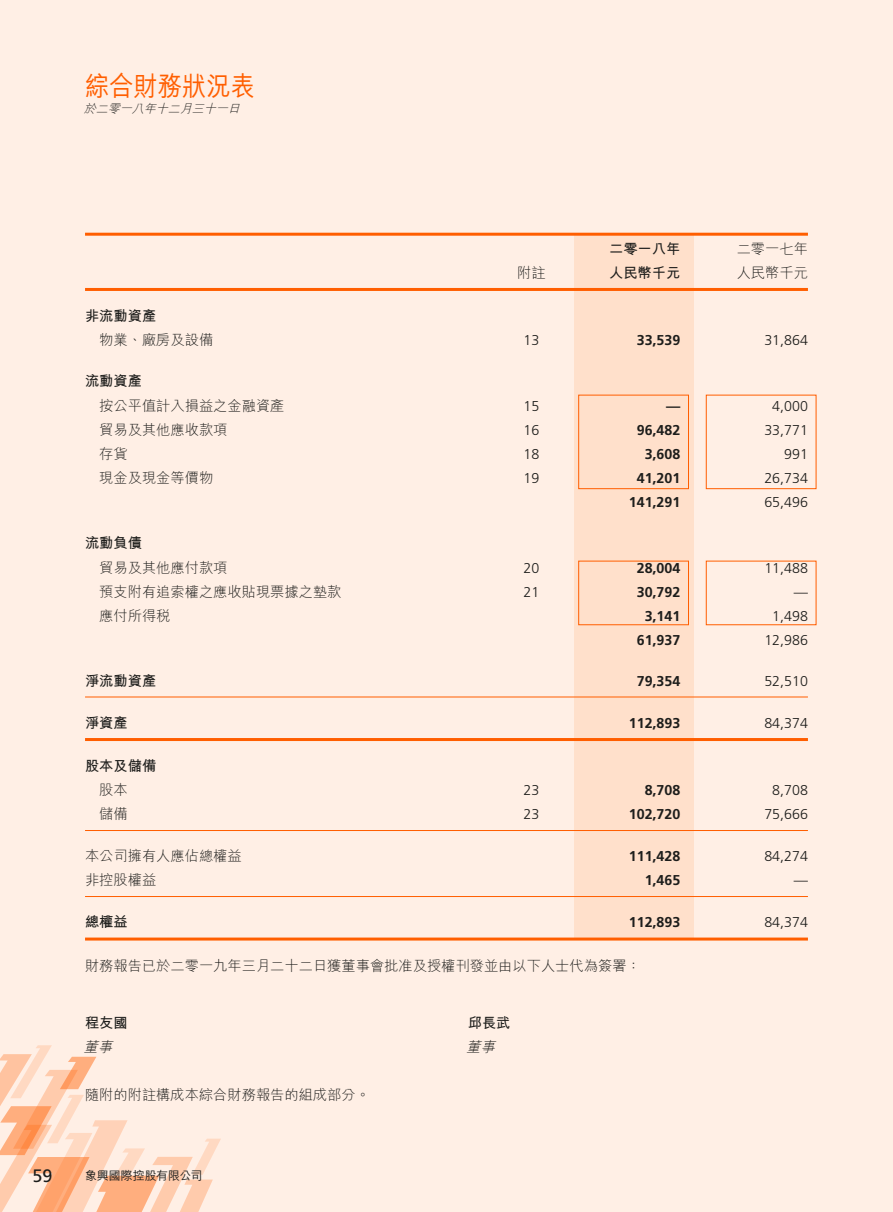
<style>
.page{position:relative;width:893px;height:1212px;background:#fff}
.page>*{position:absolute;margin:0;border:0;box-sizing:border-box;transform-origin:0 0}
.t1{font:500 27px "M Hei HK";color:#ff5e00;scale:.9 1}
.t2{font:18px "Frutiger LT Std";color:#1d1d1b}
.t3{font:300 14.25px "M Hei HK";color:#1d1d1b}
.t4{font:300 14.25px "Frutiger LT Std";color:#1d1d1b}
.t5{font:700 14.25px "Frutiger LT Std";color:#1d1d1b}
.t6{font:700 14.25px "M Hei HK";color:#1d1d1b}
.t7{font:italic 300 14.25px "M Hei HK";color:#1d1d1b}
.t8{font:italic 300 12px "M Hei HK";color:#1d1d1b}
.t9{font:500 12px "M Hei HK";letter-spacing:-.015em;color:#1d1d1b}
</style>
<div class="page">
<div style="left:0;top:0;width:892px;height:1212px;background:#ffefe5"></div>
<svg style="left:0;top:1045px;width:221px;height:167px"></svg>
<div style="left:574px;top:234px;width:119px;height:705px;background:#ffe0cb"></div>
<hr style="left:85px;top:233px;width:723px;height:3px;background:#ff5e00">
<hr style="left:85px;top:288px;width:723px;height:3px;background:#ff5e00">
<hr style="left:85px;top:697px;width:723px;height:1px;background:#ff5e00">
<hr style="left:85px;top:738px;width:723px;height:3px;background:#ff5e00">
<hr style="left:85px;top:830px;width:723px;height:1px;background:#ff5e00">
<hr style="left:85px;top:896px;width:723px;height:1px;background:#ff5e00">
<hr style="left:85px;top:937px;width:723px;height:3px;background:#ff5e00">
<div style="left:578px;top:395px;width:111px;height:94px;border:1px solid #ff5e00"></div>
<div style="left:706px;top:395px;width:110px;height:94px;border:1px solid #ff5e00"></div>
<div style="left:578px;top:561px;width:111px;height:64px;border:1px solid #ff5e00"></div>
<div style="left:706px;top:561px;width:110px;height:64px;border:1px solid #ff5e00"></div>
<h1 class="t1" style="left:85px;top:67px;width:191px">綜合財務狀況表</h1>
<p class="t8" style="left:84px;top:102px;width:161px">於二零一八年十二月三十一日</p>
<p class="t6" style="left:609px;top:238px;width:73px">二零一八年</p>
<p class="t3" style="left:737px;top:241px;width:73px">二零一七年</p>
<p class="t3" style="left:517px;top:265px;width:30px">附註</p>
<p class="t6" style="left:609px;top:262px;width:73px">人民幣千元</p>
<p class="t3" style="left:737px;top:265px;width:73px">人民幣千元</p>
<p class="t6" style="left:85px;top:306px;width:73px">非流動資產</p>
<p class="t3" style="left:99px;top:333px;width:115px">物業、廠房及設備</p>
<p class="t4" style="left:524px;top:332px;width:17px">13</p>
<p class="t5" style="left:637px;top:332px;width:45px">33,539</p>
<p class="t4" style="left:764px;top:332px;width:45px">31,864</p>
<p class="t6" style="left:85px;top:370px;width:58px">流動資產</p>
<p class="t3" style="left:99px;top:399px;width:187px">按公平值計入損益之金融資產</p>
<p class="t4" style="left:524px;top:398px;width:17px">15</p>
<p class="t5" style="left:666px;top:398px;width:16px">—</p>
<p class="t4" style="left:772px;top:398px;width:37px">4,000</p>
<p class="t3" style="left:99px;top:423px;width:130px">貿易及其他應收款項</p>
<p class="t4" style="left:524px;top:422px;width:17px">16</p>
<p class="t5" style="left:637px;top:422px;width:45px">96,482</p>
<p class="t4" style="left:764px;top:422px;width:45px">33,771</p>
<p class="t3" style="left:99px;top:447px;width:30px">存貨</p>
<p class="t4" style="left:524px;top:446px;width:17px">18</p>
<p class="t5" style="left:645px;top:446px;width:37px">3,608</p>
<p class="t4" style="left:784px;top:446px;width:25px">991</p>
<p class="t3" style="left:99px;top:471px;width:115px">現金及現金等價物</p>
<p class="t4" style="left:524px;top:470px;width:17px">19</p>
<p class="t5" style="left:637px;top:470px;width:45px">41,201</p>
<p class="t4" style="left:764px;top:470px;width:45px">26,734</p>
<p class="t5" style="left:629px;top:494px;width:53px">141,291</p>
<p class="t4" style="left:764px;top:494px;width:45px">65,496</p>
<p class="t6" style="left:85px;top:532px;width:58px">流動負債</p>
<p class="t3" style="left:99px;top:561px;width:130px">貿易及其他應付款項</p>
<p class="t4" style="left:524px;top:560px;width:17px">20</p>
<p class="t5" style="left:637px;top:560px;width:45px">28,004</p>
<p class="t4" style="left:764px;top:560px;width:45px">11,488</p>
<p class="t3" style="left:99px;top:585px;width:244px">預支附有追索權之應收貼現票據之墊款</p>
<p class="t4" style="left:524px;top:584px;width:17px">21</p>
<p class="t5" style="left:637px;top:584px;width:45px">30,792</p>
<p class="t4" style="left:794px;top:584px;width:16px">—</p>
<p class="t3" style="left:99px;top:609px;width:73px">應付所得稅</p>
<p class="t5" style="left:645px;top:608px;width:37px">3,141</p>
<p class="t4" style="left:772px;top:608px;width:37px">1,498</p>
<p class="t5" style="left:637px;top:632px;width:45px">61,937</p>
<p class="t4" style="left:764px;top:632px;width:45px">12,986</p>
<p class="t6" style="left:85px;top:670px;width:73px">淨流動資產</p>
<p class="t5" style="left:637px;top:673px;width:45px">79,354</p>
<p class="t4" style="left:764px;top:673px;width:45px">52,510</p>
<p class="t6" style="left:85px;top:712px;width:44px">淨資產</p>
<p class="t5" style="left:629px;top:714px;width:53px">112,893</p>
<p class="t4" style="left:764px;top:715px;width:45px">84,374</p>
<p class="t6" style="left:85px;top:756px;width:73px">股本及儲備</p>
<p class="t3" style="left:99px;top:783px;width:30px">股本</p>
<p class="t4" style="left:524px;top:782px;width:17px">23</p>
<p class="t5" style="left:645px;top:782px;width:37px">8,708</p>
<p class="t4" style="left:772px;top:782px;width:37px">8,708</p>
<p class="t3" style="left:99px;top:807px;width:30px">儲備</p>
<p class="t4" style="left:524px;top:806px;width:17px">23</p>
<p class="t5" style="left:629px;top:806px;width:53px">102,720</p>
<p class="t4" style="left:764px;top:806px;width:45px">75,666</p>
<p class="t3" style="left:85px;top:849px;width:158px">本公司擁有人應佔總權益</p>
<p class="t5" style="left:629px;top:848px;width:53px">111,428</p>
<p class="t4" style="left:764px;top:848px;width:45px">84,274</p>
<p class="t3" style="left:85px;top:873px;width:73px">非控股權益</p>
<p class="t5" style="left:645px;top:872px;width:37px">1,465</p>
<p class="t4" style="left:794px;top:872px;width:16px">—</p>
<p class="t6" style="left:85px;top:912px;width:44px">總權益</p>
<p class="t5" style="left:629px;top:914px;width:53px">112,893</p>
<p class="t4" style="left:764px;top:914px;width:45px">84,374</p>
<p class="t3" style="left:85px;top:958px;width:557px">財務報告已於二零一九年三月二十二日獲董事會批准及授權刊發並由以下人士代為簽署：</p>
<p class="t6" style="left:85px;top:1012px;width:44px">程友國</p>
<p class="t6" style="left:468px;top:1012px;width:44px">邱長武</p>
<p class="t7" style="left:84px;top:1039px;width:34px">董事</p>
<p class="t7" style="left:466px;top:1039px;width:34px">董事</p>
<p class="t3" style="left:85px;top:1087px;width:286px">隨附的附註構成本綜合財務報告的組成部分。</p>
<p class="t2" style="left:33px;top:1165px;width:22px">59</p>
<p class="t9" style="left:85px;top:1167px;width:119px">象興國際控股有限公司</p>
</div>
